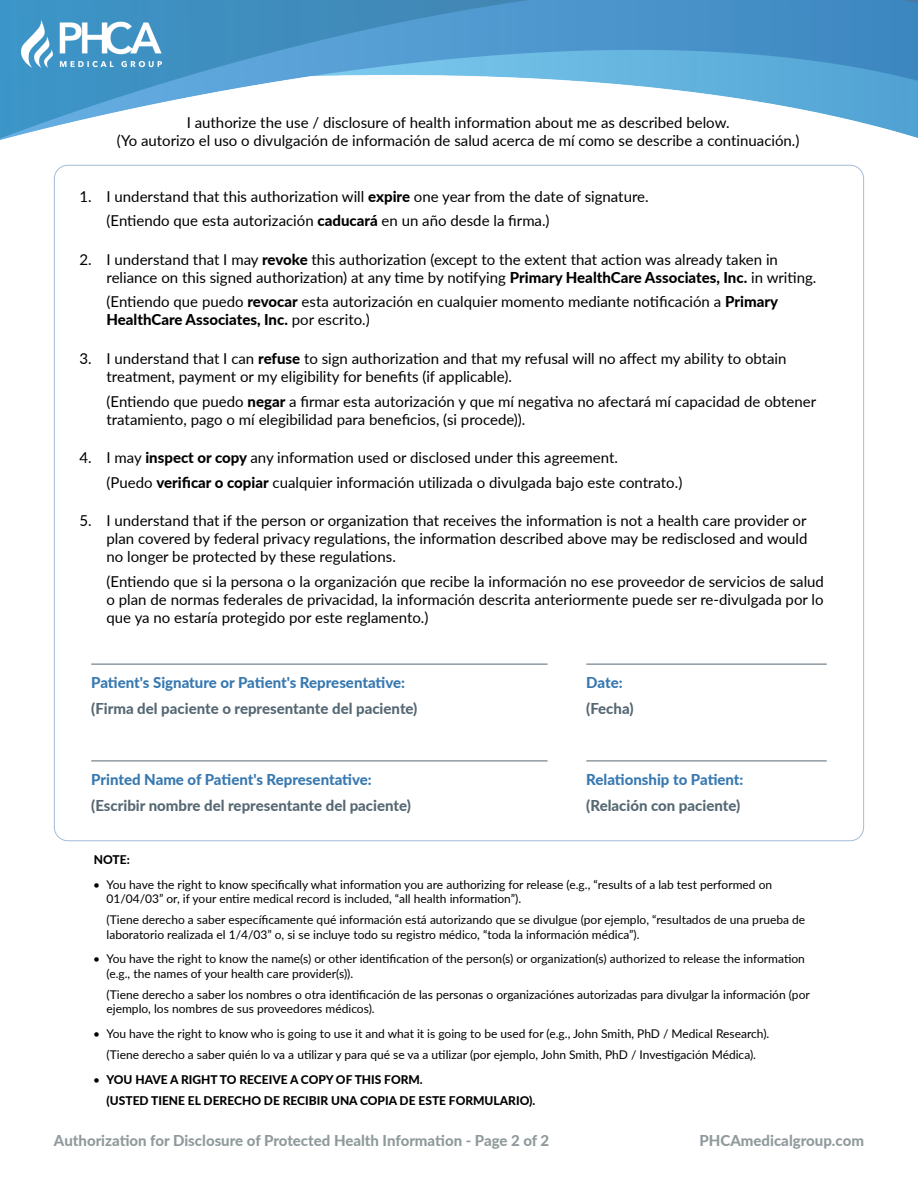
<style>
.page{position:relative;width:918px;height:1188px;background:#fff}
.page>*{position:absolute;margin:0;border:0;box-sizing:border-box;transform-origin:0 0}
.t1{font:15px/18px "Lato";color:#000}
.t2{font:800 15px "Lato";color:#566873}
.t3{font:800 15px "Lato";color:#3678b0}
.t4{font:800 15px "Lato";color:#909a9c}
.t5{font:12px/14.4px "Lato";color:#000}
.t6{font:800 12px/21.1px "Lato";color:#000}
.s1{font-weight:800}
.s2{font-weight:400}
</style>
<div class="page">
<img style="left:0;top:0;width:918px;height:140px">
<img style="left:22px;top:19px;width:139px;height:49px">
<hr style="left:91px;top:664px;width:457px;height:1px;background:#566873">
<hr style="left:586px;top:664px;width:241px;height:1px;background:#566873">
<hr style="left:91px;top:761px;width:457px;height:1px;background:#566873">
<hr style="left:586px;top:761px;width:241px;height:1px;background:#566873">
<p class="t1" style="left:117px;top:113px;width:684px;text-align:center">I authorize the use / disclosure of health information about me as described below.<br>(Yo autorizo el uso o divulgación de información de salud acerca de mí como se describe a continuación.)</p>
<p class="t1" style="left:107px;top:183px;width:544px;line-height:24.8px;text-indent:-27px">1. I understand that this authorization will <span class="s1">expire</span> one year from the date of signature. (Entiendo que esta autorización <span class="s1">caducará</span> en un año desde la firma.)</p>
<p class="t1" style="left:107px;top:250px;width:711px;text-indent:-27px">2. I understand that I may <span class="s1">revoke</span> this authorization (except to the extent that action was already taken in reliance on this signed authorization) at any time by notifying <span class="s1">Primary HealthCare Associates, Inc.</span> in writing.</p>
<p class="t1" style="left:107px;top:292px;width:673px">(Entiendo que puedo <span class="s1">revocar</span> esta autorización en cualquier momento mediante notificación a <span class="s1">Primary<br>HealthCare Associates, Inc.</span> por escrito.)</p>
<p class="t1" style="left:107px;top:349px;width:682px;text-indent:-27px">3. I understand that I can <span class="s1">refuse</span> to sign authorization and that my refusal will no affect my ability to obtain treatment, payment or my eligibility for benefits (if applicable).</p>
<p class="t1" style="left:107px;top:392px;width:711px">(Entiendo que puedo <span class="s1">negar</span> a firmar esta autorización y que mí negativa no afectará mí capacidad de obtener tratamiento, pago o mí elegibilidad para beneficios, (si procede)).</p>
<p class="t1" style="left:107px;top:445px;width:577px;line-height:24.8px;text-indent:-27px">4. I may <span class="s1">inspect or copy</span> any information used or disclosed under this agreement.<br>(Puedo <span class="s1">verificar o copiar</span> cualquier información utilizada o divulgada bajo este contrato.)</p>
<p class="t1" style="left:107px;top:511px;width:703px;text-align:justify;text-indent:-27px">5. I understand that if the person or organization that receives the information is not a health care provider or plan covered by federal privacy regulations, the information described above may be redisclosed and would no longer be protected by these regulations.</p>
<p class="t1" style="left:107px;top:572px;width:719px;text-align:justify">(Entiendo que si la persona o la organización que recibe la información no ese proveedor de servicios de salud o plan de normas federales de privacidad, la información descrita anteriormente puede ser re-divulgada por lo que ya no estaría protegido por este reglamento.)</p>
<p class="t3" style="left:91px;top:671px;width:315px">Patient's Signature or Patient's Representative:</p>
<p class="t2" style="left:91px;top:697px;width:328px">(Firma del paciente o representante del paciente)</p>
<p class="t3" style="left:91px;top:768px;width:282px">Printed Name of Patient's Representative:</p>
<p class="t2" style="left:91px;top:794px;width:321px">(Escribir nombre del representante del paciente)</p>
<p class="t3" style="left:586px;top:671px;width:38px">Date:</p>
<p class="t2" style="left:586px;top:697px;width:49px">(Fecha)</p>
<p class="t3" style="left:586px;top:768px;width:159px">Relationship to Patient:</p>
<p class="t2" style="left:586px;top:794px;width:155px">(Relación con paciente)</p>
<p class="t6" style="left:94px;top:848px;width:38px">NOTE:</p>
<p class="t5" style="left:107px;top:877px;width:667px;text-indent:-14px">• You have the right to know specifically what information you are authorizing for release (e.g., “results of a lab test performed on<br>01/04/03” or, if your entire medical record is included, “all health information”).</p>
<p class="t5" style="left:107px;top:912px;width:700px">(Tiene derecho a saber específicamente qué información está autorizando que se divulgue (por ejemplo, “resultados de una prueba de laboratorio realizada el 1/4/03” o, si se incluye todo su registro médico, “toda la información médica”).</p>
<p class="t5" style="left:107px;top:951px;width:700px;text-indent:-14px">• You have the right to know the name(s) or other identification of the person(s) or organization(s) authorized to release the information (e.g., the names of your health care provider(s)).</p>
<p class="t5" style="left:107px;top:987px;width:705px">(Tiene derecho a saber los nombres o otra identificación de las personas o organizaciónes autorizadas para divulgar la información (por ejemplo, los nombres de sus proveedores médicos).</p>
<p class="t5" style="left:93px;top:1023px;width:678px;line-height:21.1px;text-align:center">• You have the right to know who is going to use it and what it is going to be used for (e.g., John Smith, PhD / Medical Research). (Tiene derecho a saber quién lo va a utilizar y para qué se va a utilizar (por ejemplo, John Smith, PhD / Investigación Médica).</p>
<p class="t6" style="left:107px;top:1069px;width:430px;text-indent:-14px"><span class="s2">•</span> YOU HAVE A RIGHT TO RECEIVE A COPY OF THIS FORM.<br>(USTED TIENE EL DERECHO DE RECIBIR UNA COPIA DE ESTE FORMULARIO).</p>
<p class="t4" style="left:54px;top:1129px;width:497px">Authorization for Disclosure of Protected Health Information - Page 2 of 2</p>
<p class="t4" style="left:699px;top:1129px;width:166px">PHCAmedicalgroup.com</p>
</div>
